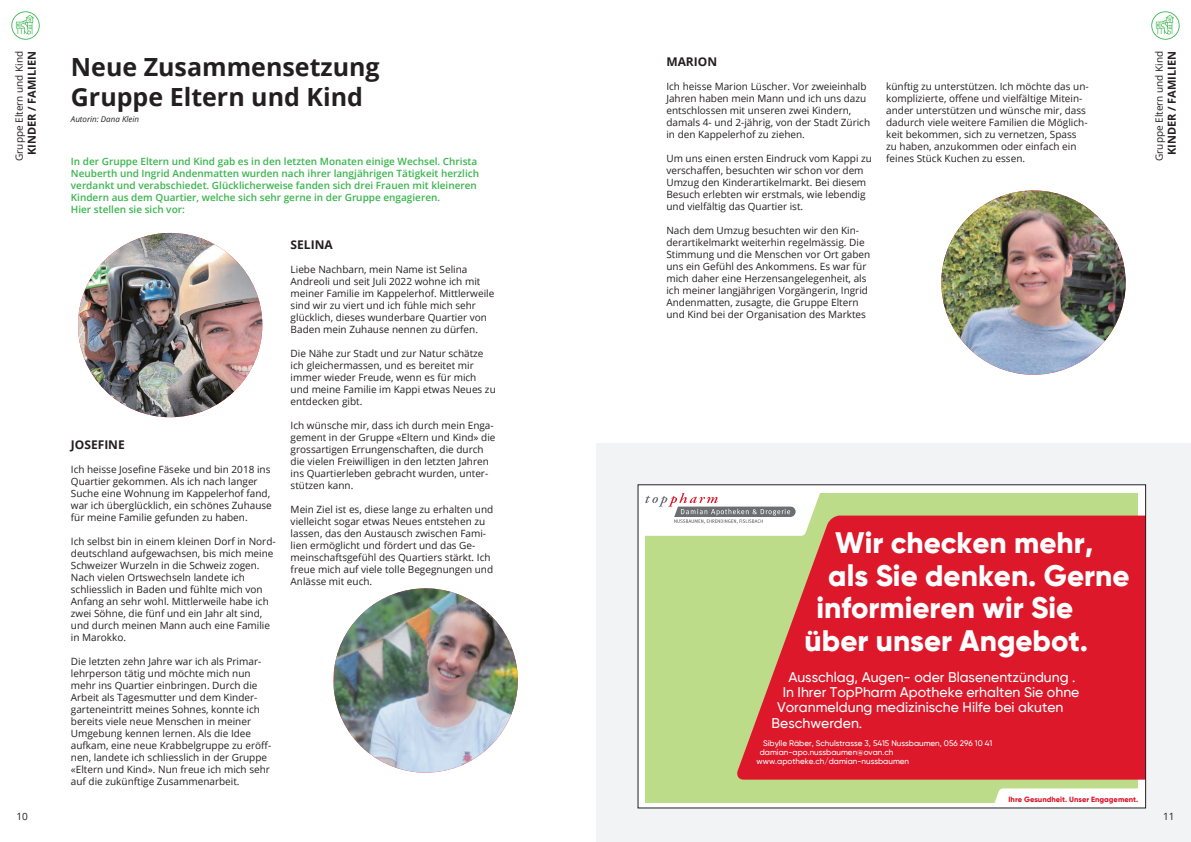
<style>
.page{position:relative;width:1191px;height:842px;background:#fff}
.page>*{position:absolute;margin:0;border:0;box-sizing:border-box;transform-origin:0 0}
.t1{font:800 29.6px "Gilroy";color:#fff}
.t2{font:700 25px/30px "Open Sans";color:#231f20}
.t3{font:500 14px "Gilroy";color:#fff}
.t4{font:700 12px "Open Sans";color:#231f20}
.t5{font:700 11px "Open Sans";color:#231f20}
.t6{font:10px/12px "Open Sans";color:#231f20}
.t7{font:600 10px/12px "Open Sans";color:#39b54d}
.t8{font:500 8.1px "Gilroy";color:#fff}
.t9{font:italic 8px "Open Sans";color:#231f20}
.t10{font:800 7.6px "Gilroy";color:#dc182a}
</style>
<div class="page">
<div style="left:596px;top:444px;width:595px;height:398px;background:#f2f3f4"></div>
<img style="left:334px;top:588px;width:184px;height:185px">
<img style="left:941px;top:190px;width:185px;height:185px">
<img style="left:78px;top:233px;width:184px;height:184px;border-radius:92px">
<svg style="left:1151px;top:11px;width:28px;height:29px"></svg>
<svg style="left:11px;top:11px;width:29px;height:29px"></svg>
<div style="left:638px;top:485px;width:507px;height:323px;background:#fff"></div>
<div style="left:645px;top:493px;width:493px;height:309px;background:#bcdc8a"></div>
<svg style="left:645px;top:493px;width:175px;height:43px;background:#dfdcdb"></svg>
<svg style="left:993px;top:788px;width:145px;height:15px;background:#fbfcf8"></svg>
<svg style="left:736px;top:516px;width:407px;height:264px;background:#d92f36"></svg>
<p class="t6" style="left:13px;top:161px;width:111px;rotate:-90deg">Gruppe Eltern und Kind</p>
<p class="t5" style="left:24px;top:155px;width:106px;rotate:-90deg">KINDER / FAMILIEN</p>
<h2 class="t2" style="left:71px;top:51px;width:310px">Neue Zusammensetzung<br>Gruppe Eltern und Kind</h2>
<p class="t9" style="left:71px;top:113px;width:70px">Autorin: Dana Klein</p>
<p class="t7" style="left:71px;top:155px;width:410px">In der Gruppe Eltern und Kind gab es in den letzten Monaten einige Wechsel. Christa Neuberth und Ingrid Andenmatten wurden nach ihrer langjährigen Tätigkeit herzlich verdankt und verabschiedet. Glücklicherweise fanden sich drei Frauen mit kleineren Kindern aus dem Quartier, welche sich sehr gerne in der Gruppe engagieren.<br>Hier stellen sie sich vor:</p>
<p class="t4" style="left:71px;top:436px;width:55px">JOSEFINE</p>
<p class="t6" style="left:71px;top:463px;width:202px">Ich heisse Josefine Fäseke und bin 2018 ins Quartier gekommen. Als ich nach langer Suche eine Wohnung im Kappelerhof fand, war ich überglücklich, ein schönes Zuhause für meine Familie gefunden zu haben.</p>
<p class="t6" style="left:71px;top:535px;width:206px">Ich selbst bin in einem kleinen Dorf in Nord&shy;deutschland aufgewachsen, bis mich meine Schweizer Wurzeln in die Schweiz zogen.<br>Nach vielen Ortswechseln landete ich schliesslich in Baden und fühlte mich von Anfang an sehr wohl. Mittlerweile habe ich zwei Söhne, die fünf und ein Jahr alt sind, und durch meinen Mann auch eine Familie in Marokko.</p>
<p class="t6" style="left:71px;top:655px;width:202px">Die letzten zehn Jahre war ich als Primar&shy;lehrperson tätig und möchte mich nun mehr ins Quartier einbringen. Durch die Arbeit als Tagesmutter und dem Kinder&shy;garteneintritt meines Sohnes, konnte ich bereits viele neue Menschen in meiner Umgebung kennen lernen. Als die Idee aufkam, eine neue Krabbelgruppe zu eröff&shy;nen, landete ich schliesslich in der Gruppe «Eltern und Kind». Nun freue ich mich sehr auf die zukünftige Zusammenarbeit.</p>
<p class="t4" style="left:291px;top:236px;width:44px">SELINA</p>
<p class="t6" style="left:291px;top:263px;width:205px">Liebe Nachbarn, mein Name ist Selina Andreoli und seit Juli 2022 wohne ich mit meiner Familie im Kappelerhof. Mittlerweile sind wir zu viert und ich fühle mich sehr glücklich, dieses wunderbare Quartier von Baden mein Zuhause nennen zu dürfen.</p>
<p class="t6" style="left:291px;top:347px;width:207px">Die Nähe zur Stadt und zur Natur schätze ich gleichermassen, und es bereitet mir immer wieder Freude, wenn es für mich und meine Familie im Kappi etwas Neues zu entdecken gibt.</p>
<p class="t6" style="left:291px;top:419px;width:206px">Ich wünsche mir, dass ich durch mein Enga&shy;gement in der Gruppe «Eltern und Kind» die grossartigen Errungenschaften, die durch die vielen Freiwilligen in den letzten Jahren ins Quartierleben gebracht wurden, unter&shy;stützen kann.</p>
<p class="t6" style="left:291px;top:503px;width:204px">Mein Ziel ist es, diese lange zu erhalten und vielleicht sogar etwas Neues entstehen zu lassen, das den Austausch zwischen Fami&shy;lien ermöglicht und fördert und das Ge&shy;meinschaftsgefühl des Quartiers stärkt. Ich freue mich auf viele tolle Begegnungen und Anlässe mit euch.</p>
<p class="t4" style="left:666px;top:53px;width:52px">MARION</p>
<p class="t6" style="left:666px;top:80px;width:205px">Ich heisse Marion Lüscher. Vor zweieinhalb Jahren haben mein Mann und ich uns dazu entschlossen mit unseren zwei Kindern, damals 4- und 2-jährig, von der Stadt Zürich in den Kappelerhof zu ziehen.</p>
<p class="t6" style="left:666px;top:152px;width:207px">Um uns einen ersten Eindruck vom Kappi zu verschaffen, besuchten wir schon vor dem Umzug den Kinderartikelmarkt. Bei diesem Besuch erlebten wir erstmals, wie lebendig und vielfältig das Quartier ist.</p>
<p class="t6" style="left:666px;top:224px;width:205px">Nach dem Umzug besuchten wir den Kin&shy;derartikelmarkt weiterhin regelmässig. Die Stimmung und die Menschen vor Ort gaben uns ein Gefühl des Ankommens. Es war für mich daher eine Herzensangelegenheit, als ich meiner langjährigen Vorgängerin, Ingrid Andenmatten, zusagte, die Gruppe Eltern und Kind bei der Organisation des Marktes</p>
<p class="t6" style="left:886px;top:80px;width:204px">künftig zu unterstützen. Ich möchte das un&shy;komplizierte, offene und vielfältige Mitein&shy;ander unterstützen und wünsche mir, dass dadurch viele weitere Familien die Möglich&shy;keit bekommen, sich zu vernetzen, Spass zu haben, anzukommen oder einfach ein feines Stück Kuchen zu essen.</p>
<p class="t6" style="left:1152px;top:161px;width:111px;rotate:-90deg">Gruppe Eltern und Kind</p>
<p class="t5" style="left:1164px;top:155px;width:106px;rotate:-90deg">KINDER / FAMILIEN</p>
<h1 class="t1" style="left:835px;top:524px;width:260px">Wir checken mehr,</h1>
<h1 class="t1" style="left:828px;top:557px;width:303px">als Sie denken. Gerne</h1>
<h1 class="t1" style="left:816px;top:589px;width:258px">informieren wir Sie</h1>
<h1 class="t1" style="left:804px;top:622px;width:285px">über unser Angebot.</h1>
<h3 class="t3" style="left:788px;top:668px;width:289px">Ausschlag, Augen- oder Blasenentzündung .</h3>
<h3 class="t3" style="left:782px;top:683px;width:298px">In Ihrer TopPharm Apotheke erhalten Sie ohne</h3>
<h3 class="t3" style="left:777px;top:699px;width:288px">Voranmeldung medizinische Hilfe bei akuten</h3>
<h3 class="t3" style="left:771px;top:714px;width:92px">Beschwerden.</h3>
<p class="t8" style="left:763px;top:738px;width:231px">Sibylle Räber, Schulstrasse 3, 5415 Nussbaumen, 056 296 10 41</p>
<p class="t8" style="left:760px;top:747px;width:135px">damian-apo.nussbaumen@ovan.ch</p>
<p class="t8" style="left:756px;top:756px;width:154px">www.apotheke.ch/damian-nussbaumen</p>
<p class="t10" style="left:1008px;top:795px;width:131px">Ihre Gesundheit. Unser Engagement.</p>
<p class="t6" style="left:16px;top:810px;width:13px">10</p>
<p class="t6" style="left:1163px;top:810px;width:13px">11</p>
</div>
